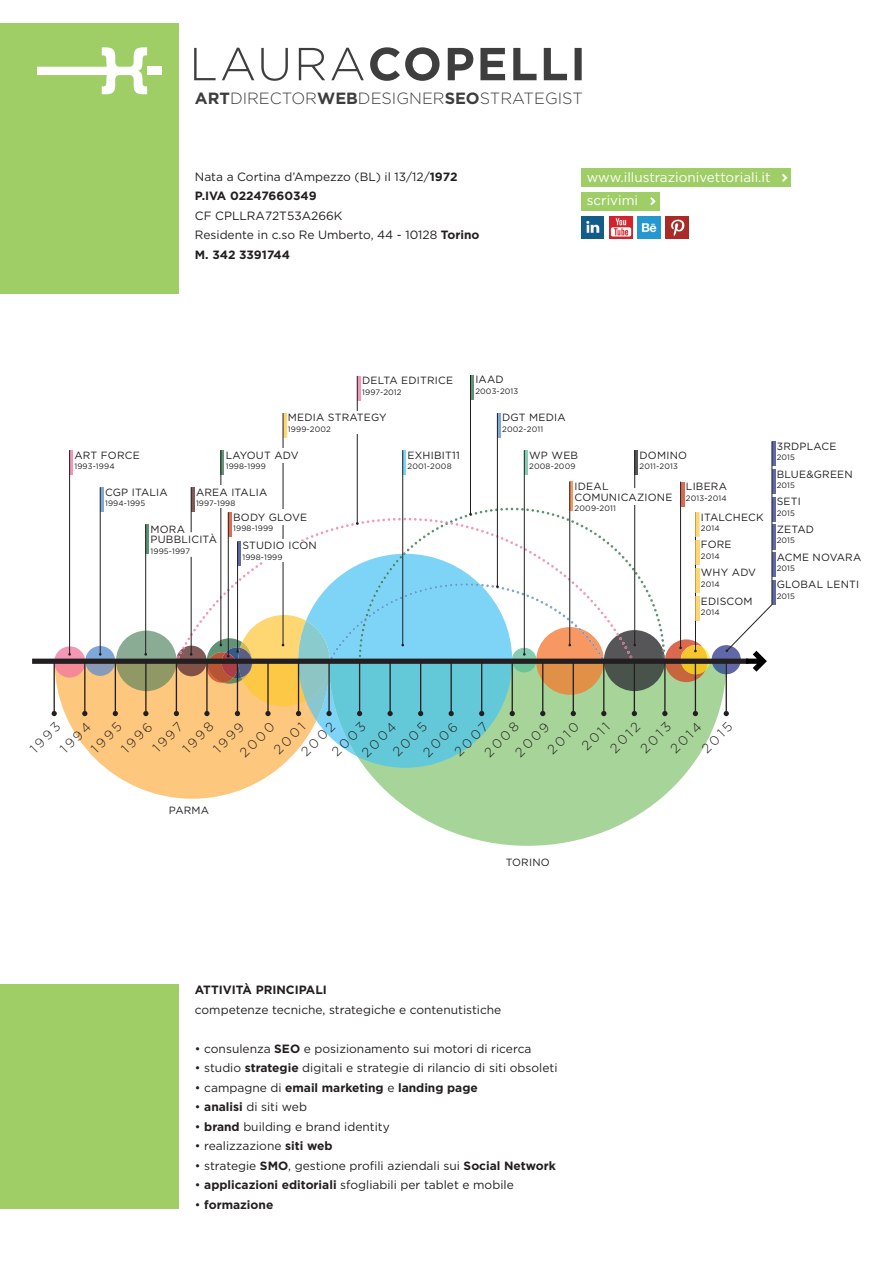
<style>
.page{position:relative;width:893px;height:1263px;background:#fff}
.page>*{position:absolute;margin:0;border:0;box-sizing:border-box;transform-origin:0 0}
.t1{font:300 16.2px "Gotham";color:#3e3e3f}
.t2{font:13.5px/23.4px "Gotham";color:#fff}
.t3{font:300 13.05px "Gotham";color:#231f20}
.t4{font:12px/19.5px "Gotham";color:#231f20}
.t5{font:700 12px "Gotham";color:#231f20}
.t6{font:10.5px/10.5px "Gotham";letter-spacing:.02em;color:#231f20}
.t7{font:7.8px "Gotham";letter-spacing:.02em;color:#231f20}
.s1{font-weight:700}
.s2{font-weight:400}
</style>
<div class="page">
<div style="left:0;top:984px;width:179px;height:225px;background:#9fce66"></div>
<div style="left:0;top:23px;width:179px;height:270px;background:#9fce66"></div>
<svg style="left:194px;top:47px;width:388px;height:34px"></svg>
<div style="left:147px;top:67px;width:15px;height:8px;background:#fff"></div>
<svg style="left:37px;top:47px;width:110px;height:47px"></svg>
<img style="left:638px;top:216px;width:22px;height:22px">
<img style="left:582px;top:216px;width:22px;height:22px">
<img style="left:666px;top:216px;width:22px;height:22px">
<img style="left:610px;top:216px;width:22px;height:22px">
<div style="left:582px;top:168px;width:209px;height:19px;background:#9fce66"></div>
<svg style="left:782px;top:174px;width:5px;height:8px"></svg>
<div style="left:582px;top:192px;width:78px;height:19px;background:#9fce66"></div>
<svg style="left:650px;top:197px;width:6px;height:8px"></svg>
<svg style="left:395px;top:799px;width:265px;height:47px;fill:#a7d499"></svg>
<div style="left:32px;top:659px;width:716px;height:5px;background:#231f20"></div>
<hr style="left:357px;top:376px;width:4px;height:25px;background:#f497b4">
<hr style="left:357px;top:376px;width:1px;height:147px;background:#231f20">
<hr style="left:283px;top:413px;width:4px;height:25px;background:#fed672">
<hr style="left:283px;top:413px;width:1px;height:232px;background:#231f20">
<svg style="left:775px;top:512px;width:1px;height:20px"></svg>
<svg style="left:775px;top:540px;width:1px;height:20px"></svg>
<svg style="left:775px;top:568px;width:1px;height:20px"></svg>
<hr style="left:470px;top:375px;width:4px;height:25px;background:#619476">
<hr style="left:470px;top:375px;width:1px;height:139px;background:#231f20">
<hr style="left:497px;top:413px;width:4px;height:25px;background:#7fa7d8">
<hr style="left:497px;top:413px;width:1px;height:174px;background:#231f20">
<div style="left:354px;top:411px;width:6px;height:8px;background:#fff"></div>
<div style="left:288px;top:413px;width:122px;height:21px;background:#fff"></div>
<svg style="left:52px;top:441px;width:723px;height:358px"></svg>
<h1 class="t1" style="left:195px;top:88px;width:390px"><span class="s1">ART</span>DIRECTOR<span class="s1">WEB</span>DESIGNER<span class="s1">SEO</span>STRATEGIST</h1>
<p class="t4" style="left:195px;top:166px;width:264px">Nata a Cortina d’Ampezzo (BL) il 13/12/<span class="s1">1972<br>P.IVA 02247660349</span></p>
<p class="t4" style="left:195px;top:205px;width:286px">CF CPLLRA72T53A266K<br>Residente in c.so Re Umberto, 44 - 10128 <span class="s1">Torino<br>M. 342 3391744</span></p>
<p class="t2" style="left:587px;top:165px;width:185px">www.illustrazionivettoriali.it scrivimi</p>
<p class="t6" style="left:362px;top:375px;width:93px">DELTA EDITRICE</p>
<p class="t7" style="left:362px;top:387px;width:41px">1997-2012</p>
<p class="t6" style="left:288px;top:412px;width:100px">MEDIA STRATEGY</p>
<p class="t7" style="left:288px;top:424px;width:45px">1999-2002</p>
<p class="t6" style="left:226px;top:449px;width:74px">LAYOUT ADV</p>
<p class="t7" style="left:226px;top:461px;width:42px">1998-1999</p>
<p class="t6" style="left:196px;top:486px;width:73px">AREA ITALIA</p>
<p class="t7" style="left:196px;top:498px;width:41px">1997-1998</p>
<p class="t6" style="left:233px;top:511px;width:76px">BODY GLOVE</p>
<p class="t7" style="left:233px;top:523px;width:42px">1998-1999</p>
<p class="t6" style="left:242px;top:540px;width:76px">STUDIO ICON</p>
<p class="t7" style="left:242px;top:552px;width:42px">1998-1999</p>
<p class="t6" style="left:74px;top:449px;width:67px">ART FORCE</p>
<p class="t7" style="left:74px;top:461px;width:42px">1993-1994</p>
<p class="t6" style="left:105px;top:486px;width:64px">CGP ITALIA</p>
<p class="t7" style="left:105px;top:498px;width:42px">1994-1995</p>
<p class="t6" style="left:151px;top:524px;width:68px">MORA<br>PUBBLICITÀ</p>
<p class="t7" style="left:151px;top:546px;width:41px">1995-1997</p>
<p class="t6" style="left:408px;top:449px;width:54px">EXHIBIT11</p>
<p class="t7" style="left:408px;top:461px;width:46px">2001-2008</p>
<p class="t6" style="left:475px;top:374px;width:30px">IAAD</p>
<p class="t7" style="left:475px;top:386px;width:45px">2003-2013</p>
<p class="t6" style="left:502px;top:412px;width:65px">DGT MEDIA</p>
<p class="t7" style="left:502px;top:424px;width:42px">2002-2011</p>
<p class="t6" style="left:529px;top:449px;width:50px">WP WEB</p>
<p class="t7" style="left:529px;top:461px;width:48px">2008-2009</p>
<p class="t6" style="left:640px;top:449px;width:49px">DOMINO</p>
<p class="t7" style="left:640px;top:461px;width:40px">2011-2013</p>
<p class="t6" style="left:575px;top:481px;width:99px">IDEAL<br>COMUNICAZIONE</p>
<p class="t7" style="left:575px;top:503px;width:43px">2009-2011</p>
<p class="t6" style="left:686px;top:481px;width:43px">LIBERA</p>
<p class="t7" style="left:686px;top:493px;width:42px">2013-2014</p>
<p class="t6" style="left:701px;top:511px;width:64px">ITALCHECK</p>
<p class="t7" style="left:701px;top:523px;width:20px">2014</p>
<p class="t6" style="left:701px;top:539px;width:32px">FORE</p>
<p class="t7" style="left:701px;top:551px;width:20px">2014</p>
<p class="t6" style="left:701px;top:567px;width:57px">WHY ADV</p>
<p class="t7" style="left:701px;top:579px;width:20px">2014</p>
<p class="t6" style="left:701px;top:596px;width:53px">EDISCOM</p>
<p class="t7" style="left:701px;top:608px;width:20px">2014</p>
<p class="t6" style="left:777px;top:441px;width:61px">3RDPLACE</p>
<p class="t7" style="left:777px;top:453px;width:20px">2015</p>
<p class="t6" style="left:777px;top:468px;width:78px">BLUE&amp;GREEN</p>
<p class="t7" style="left:777px;top:480px;width:20px">2015</p>
<p class="t6" style="left:777px;top:524px;width:39px">ZETAD</p>
<p class="t7" style="left:777px;top:536px;width:20px">2015</p>
<p class="t6" style="left:777px;top:551px;width:86px">ACME NOVARA</p>
<p class="t7" style="left:777px;top:563px;width:20px">2015</p>
<p class="t6" style="left:777px;top:579px;width:84px">GLOBAL LENTI</p>
<p class="t7" style="left:777px;top:591px;width:20px">2015</p>
<p class="t6" style="left:777px;top:496px;width:26px">SETI</p>
<p class="t7" style="left:777px;top:508px;width:20px">2015</p>
<p class="t3" style="left:481px;top:748px;width:44px;rotate:-45deg">2008</p>
<p class="t3" style="left:56px;top:745px;width:39px;rotate:-45deg">1994</p>
<p class="t3" style="left:88px;top:745px;width:38px;rotate:-45deg">1995</p>
<p class="t3" style="left:118px;top:745px;width:39px;rotate:-45deg">1996</p>
<p class="t3" style="left:149px;top:744px;width:38px;rotate:-45deg">1997</p>
<p class="t3" style="left:179px;top:745px;width:39px;rotate:-45deg">1998</p>
<p class="t3" style="left:210px;top:745px;width:39px;rotate:-45deg">1999</p>
<p class="t3" style="left:544px;top:746px;width:40px;rotate:-45deg">2010</p>
<p class="t3" style="left:578px;top:742px;width:35px;rotate:-45deg">2011</p>
<p class="t3" style="left:606px;top:745px;width:38px;rotate:-45deg">2012</p>
<p class="t3" style="left:637px;top:745px;width:39px;rotate:-45deg">2013</p>
<p class="t3" style="left:667px;top:745px;width:39px;rotate:-45deg">2014</p>
<p class="t3" style="left:358px;top:749px;width:44px;rotate:-45deg">2004</p>
<p class="t3" style="left:511px;top:749px;width:44px;rotate:-45deg">2009</p>
<p class="t3" style="left:26px;top:745px;width:38px;rotate:-45deg">1993</p>
<p class="t3" style="left:236px;top:749px;width:45px;rotate:-45deg">2000</p>
<p class="t3" style="left:297px;top:748px;width:43px;rotate:-45deg">2002</p>
<p class="t3" style="left:419px;top:749px;width:44px;rotate:-45deg">2006</p>
<p class="t3" style="left:451px;top:748px;width:43px;rotate:-45deg">2007</p>
<p class="t3" style="left:698px;top:745px;width:39px;rotate:-45deg">2015</p>
<p class="t3" style="left:389px;top:748px;width:44px;rotate:-45deg">2005</p>
<p class="t3" style="left:328px;top:748px;width:44px;rotate:-45deg">2003</p>
<p class="t3" style="left:270px;top:746px;width:40px;rotate:-45deg">2001</p>
<p class="t6" style="left:169px;top:805px;width:42px">PARMA</p>
<p class="t6" style="left:506px;top:856px;width:46px">TORINO</p>
<p class="t5" style="left:195px;top:982px;width:133px">ATTIVITÀ PRINCIPALI</p>
<p class="t4" style="left:195px;top:999px;width:308px">competenze tecniche, strategiche e contenutistiche</p>
<p class="t4" style="left:195px;top:1038px;width:338px">• consulenza <span class="s1">SEO</span> e posizionamento sui motori di ricerca</p>
<p class="t4" style="left:195px;top:1058px;width:364px">• studio <span class="s1">strategie</span> digitali e strategie di rilancio di siti obsoleti</p>
<p class="t5" style="left:195px;top:1079px;width:284px"><span class="s2">• campagne di</span> email marketing <span class="s2">e</span> landing page</p>
<p class="t4" style="left:195px;top:1097px;width:114px">• <span class="s1">analisi</span> di siti web</p>
<p class="t4" style="left:195px;top:1116px;width:196px">• <span class="s1">brand</span> building e brand identity</p>
<p class="t4" style="left:195px;top:1136px;width:139px">• realizzazione <span class="s1">siti web</span></p>
<p class="t4" style="left:195px;top:1155px;width:363px">• strategie <span class="s1">SMO</span>, gestione profili aziendali sui <span class="s1">Social Network</span></p>
<p class="t4" style="left:195px;top:1175px;width:320px">• <span class="s1">applicazioni editoriali</span> sfogliabili per tablet e mobile</p>
<p class="t5" style="left:195px;top:1196px;width:80px"><span class="s2">•</span> formazione</p>
</div>
